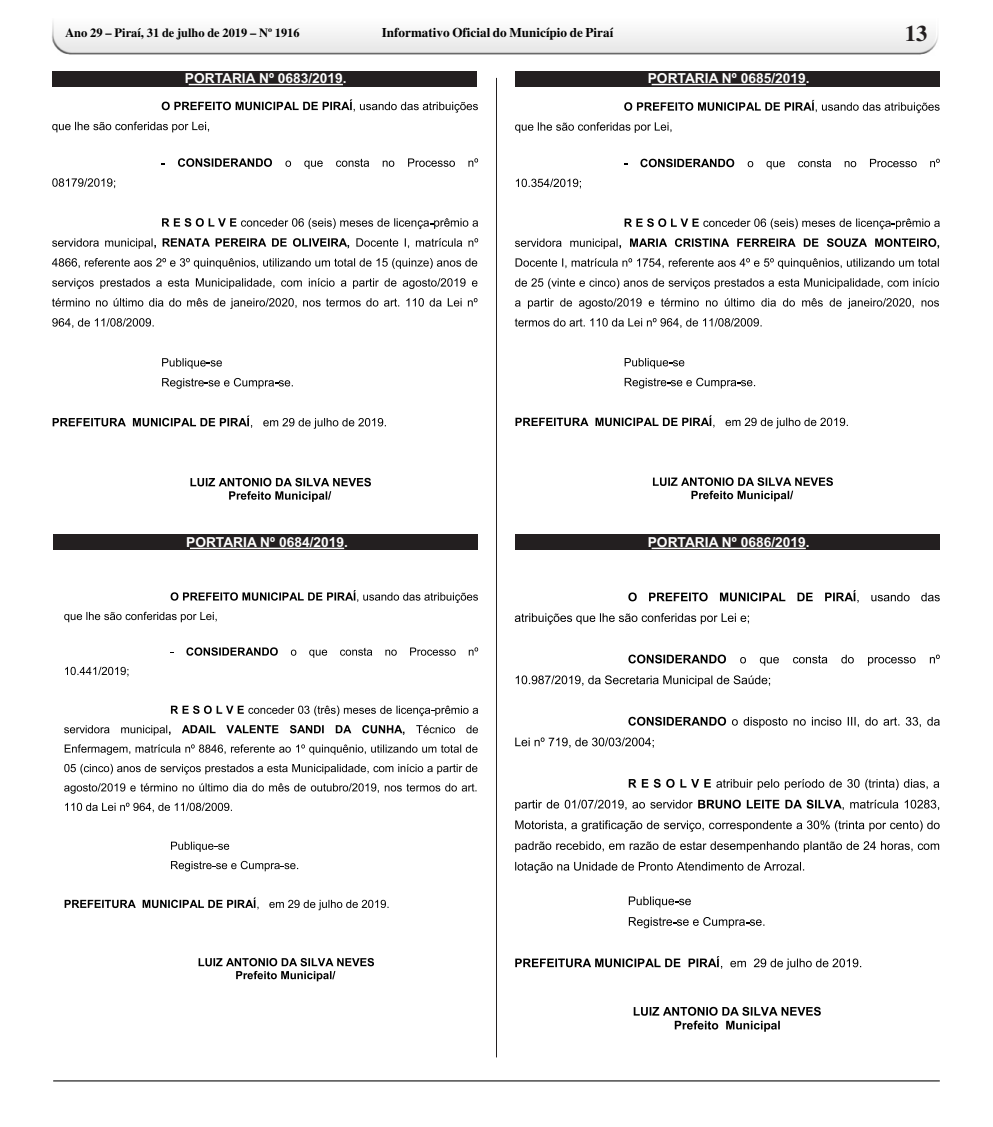
<style>
.page{position:relative;width:993px;height:1127px;background:#fff}
.page>*{position:absolute;margin:0;border:0;box-sizing:border-box;transform-origin:0 0}
.t1{font:700 22.5px "Times";color:#231f20}
.t2{font:700 13.75px "Arial";color:#fff}
.t3{font:700 13.25px "Times";color:#000}
.t4{font:700 12.5px "Times";color:#000}
.s1{font-size:12.62px}
</style>
<div class="page">
<img style="left:52px;top:22px;width:886px;height:33px">
<div style="left:52px;top:71px;width:424px;height:15px;background:#231f20"></div>
<hr style="left:189px;top:84px;width:154px;height:1px;background:#fff">
<svg style="left:162px;top:99px;width:316px;height:14px"></svg>
<svg style="left:52px;top:122px;width:157px;height:10px"></svg>
<svg style="left:178px;top:158px;width:94px;height:9px"></svg>
<svg style="left:285px;top:158px;width:193px;height:11px"></svg>
<svg style="left:52px;top:178px;width:63px;height:10px"></svg>
<svg style="left:162px;top:218px;width:316px;height:11px"></svg>
<svg style="left:52px;top:238px;width:297px;height:11px"></svg>
<svg style="left:356px;top:238px;width:122px;height:10px"></svg>
<svg style="left:52px;top:258px;width:425px;height:11px"></svg>
<svg style="left:52px;top:278px;width:425px;height:11px"></svg>
<svg style="left:52px;top:298px;width:425px;height:11px"></svg>
<svg style="left:52px;top:318px;width:102px;height:10px"></svg>
<svg style="left:162px;top:358px;width:60px;height:11px"></svg>
<svg style="left:162px;top:378px;width:131px;height:11px"></svg>
<svg style="left:53px;top:415px;width:333px;height:14px"></svg>
<svg style="left:190px;top:478px;width:181px;height:24px"></svg>
<div style="left:53px;top:535px;width:425px;height:15px;background:#231f20"></div>
<hr style="left:190px;top:548px;width:154px;height:1px;background:#fff">
<svg style="left:170px;top:590px;width:308px;height:13px"></svg>
<svg style="left:64px;top:612px;width:152px;height:10px"></svg>
<svg style="left:186px;top:647px;width:92px;height:9px"></svg>
<svg style="left:291px;top:647px;width:187px;height:11px"></svg>
<svg style="left:65px;top:667px;width:63px;height:9px"></svg>
<svg style="left:171px;top:705px;width:307px;height:11px"></svg>
<svg style="left:64px;top:725px;width:340px;height:10px"></svg>
<svg style="left:416px;top:725px;width:62px;height:8px"></svg>
<svg style="left:65px;top:744px;width:412px;height:11px"></svg>
<svg style="left:64px;top:764px;width:413px;height:10px"></svg>
<svg style="left:64px;top:783px;width:412px;height:11px"></svg>
<svg style="left:65px;top:803px;width:167px;height:9px"></svg>
<svg style="left:171px;top:842px;width:58px;height:10px"></svg>
<svg style="left:171px;top:861px;width:127px;height:10px"></svg>
<svg style="left:65px;top:897px;width:323px;height:13px"></svg>
<svg style="left:198px;top:958px;width:176px;height:23px"></svg>
<div style="left:514px;top:71px;width:425px;height:15px;background:#231f20"></div>
<hr style="left:651px;top:84px;width:154px;height:1px;background:#fff">
<svg style="left:624px;top:100px;width:315px;height:13px"></svg>
<svg style="left:515px;top:122px;width:156px;height:11px"></svg>
<svg style="left:640px;top:159px;width:94px;height:8px"></svg>
<svg style="left:747px;top:159px;width:192px;height:10px"></svg>
<svg style="left:515px;top:179px;width:65px;height:10px"></svg>
<svg style="left:624px;top:218px;width:315px;height:11px"></svg>
<svg style="left:515px;top:238px;width:423px;height:11px"></svg>
<svg style="left:515px;top:258px;width:423px;height:11px"></svg>
<svg style="left:515px;top:278px;width:423px;height:11px"></svg>
<svg style="left:515px;top:298px;width:423px;height:11px"></svg>
<svg style="left:514px;top:318px;width:247px;height:10px"></svg>
<svg style="left:624px;top:358px;width:60px;height:11px"></svg>
<svg style="left:624px;top:378px;width:129px;height:11px"></svg>
<svg style="left:515px;top:415px;width:332px;height:13px"></svg>
<svg style="left:652px;top:477px;width:180px;height:24px"></svg>
<div style="left:514px;top:535px;width:425px;height:15px;background:#231f20"></div>
<hr style="left:651px;top:548px;width:154px;height:1px;background:#fff">
<svg style="left:628px;top:590px;width:311px;height:13px"></svg>
<svg style="left:514px;top:613px;width:234px;height:11px"></svg>
<svg style="left:628px;top:654px;width:97px;height:9px"></svg>
<svg style="left:740px;top:654px;width:199px;height:12px"></svg>
<svg style="left:515px;top:675px;width:254px;height:11px"></svg>
<svg style="left:628px;top:717px;width:97px;height:9px"></svg>
<svg style="left:732px;top:717px;width:207px;height:11px"></svg>
<svg style="left:515px;top:737px;width:138px;height:11px"></svg>
<svg style="left:628px;top:779px;width:82px;height:9px"></svg>
<svg style="left:716px;top:779px;width:222px;height:11px"></svg>
<svg style="left:515px;top:800px;width:177px;height:11px"></svg>
<svg style="left:698px;top:800px;width:240px;height:10px"></svg>
<svg style="left:515px;top:820px;width:424px;height:12px"></svg>
<svg style="left:515px;top:841px;width:423px;height:11px"></svg>
<svg style="left:515px;top:862px;width:286px;height:11px"></svg>
<svg style="left:628px;top:896px;width:62px;height:11px"></svg>
<svg style="left:628px;top:917px;width:136px;height:11px"></svg>
<svg style="left:515px;top:956px;width:230px;height:13px"></svg>
<svg style="left:753px;top:958px;width:106px;height:12px"></svg>
<svg style="left:633px;top:1007px;width:187px;height:25px"></svg>
<hr style="left:53px;top:1080px;width:886px;height:1px;background:#000">
<hr style="left:496px;top:78px;width:1px;height:979px;background:#231f20">
<p class="t4" style="left:65px;top:29px;width:236px"><span class="s1">Ano 29 – Piraí,</span> 31 de julho de 2019 – Nº 1916</p>
<p class="t3" style="left:382px;top:29px;width:233px">Informativo Oficial do Município de Piraí</p>
<h1 class="t1" style="left:904px;top:26px;width:24px">13</h1>
<p class="t2" style="left:185px;top:73px;width:163px">PORTARIA Nº 0683/2019.</p>
<p class="t2" style="left:647px;top:73px;width:163px">PORTARIA Nº 0685/2019.</p>
<p class="t2" style="left:186px;top:537px;width:163px">PORTARIA Nº 0684/2019.</p>
<p class="t2" style="left:647px;top:537px;width:163px">PORTARIA Nº 0686/2019.</p>
</div>
